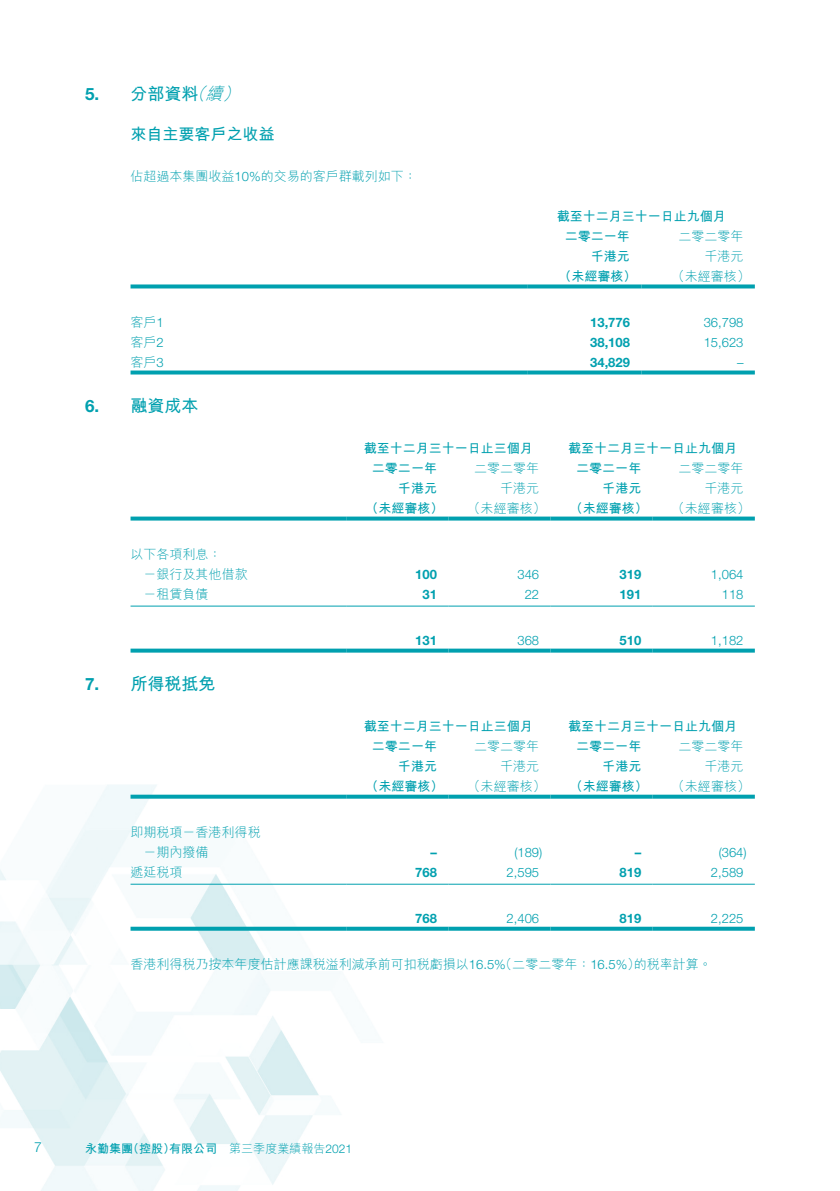
<style>
.page{position:relative;width:840px;height:1191px;background:#fff}
.page>*{position:absolute;margin:0;border:0;box-sizing:border-box;transform-origin:0 0}
.t1{font:700 17px "M Hei HK";color:#00a0af}
.t2{font:700 17px "Helvetica Neue LT Std";color:#00a0af}
.t3{font:italic 300 17px "M Hei HK";color:#00a0af}
.t4{font:700 16px "M Hei HK";color:#00a0af}
.t5{font:300 14px "Helvetica Neue LT Std";color:#00a0af}
.t6{font:300 13px "M Hei HK";color:#00a0af}
.t7{font:700 13px "M Hei HK";color:#00a0af}
.t8{font:300 13px "Helvetica Neue LT Std";color:#00a0af}
.t9{font:700 13px "Helvetica Neue LT Std";color:#00a0af}
.t10{font:300 12px "M Hei HK";color:#00a0af}
.t11{font:700 12px "M Hei HK";color:#00a0af}
.s1{font-weight:300;font-style:italic}
.s2{font-family:"Helvetica Neue LT Std"}
</style>
<div class="page">
<img style="left:0;top:284px;width:755px;height:907px">
<svg style="left:130px;top:284px;width:397px;height:4px;background:#1fabb8"></svg>
<svg style="left:527px;top:284px;width:114px;height:4px"></svg>
<svg style="left:641px;top:284px;width:113px;height:4px"></svg>
<svg style="left:130px;top:370px;width:397px;height:4px;background:#21acb9"></svg>
<svg style="left:527px;top:370px;width:114px;height:4px"></svg>
<svg style="left:641px;top:370px;width:113px;height:4px"></svg>
<svg style="left:130px;top:516px;width:216px;height:4px"></svg>
<svg style="left:346px;top:516px;width:102px;height:4px"></svg>
<svg style="left:448px;top:516px;width:102px;height:4px"></svg>
<svg style="left:550px;top:516px;width:102px;height:4px"></svg>
<svg style="left:652px;top:516px;width:102px;height:4px"></svg>
<hr style="left:130px;top:605px;width:216px;height:1px;background:#00a0af">
<hr style="left:346px;top:605px;width:102px;height:1px;background:#00a0af">
<hr style="left:448px;top:605px;width:102px;height:1px;background:#00a0af">
<hr style="left:550px;top:605px;width:102px;height:1px;background:#00a0af">
<hr style="left:652px;top:605px;width:102px;height:1px;background:#00a0af">
<svg style="left:130px;top:648px;width:216px;height:4px"></svg>
<svg style="left:346px;top:648px;width:102px;height:4px"></svg>
<svg style="left:448px;top:648px;width:102px;height:4px"></svg>
<svg style="left:550px;top:648px;width:102px;height:4px"></svg>
<svg style="left:652px;top:648px;width:102px;height:4px"></svg>
<svg style="left:130px;top:794px;width:216px;height:4px"></svg>
<svg style="left:346px;top:794px;width:102px;height:4px"></svg>
<svg style="left:448px;top:794px;width:102px;height:4px"></svg>
<svg style="left:550px;top:794px;width:102px;height:4px"></svg>
<svg style="left:652px;top:794px;width:102px;height:4px"></svg>
<hr style="left:130px;top:883px;width:216px;height:1px;background:#00a0af">
<hr style="left:346px;top:883px;width:102px;height:1px;background:#00a0af">
<hr style="left:448px;top:883px;width:102px;height:1px;background:#00a0af">
<hr style="left:550px;top:883px;width:102px;height:1px;background:#00a0af">
<hr style="left:652px;top:883px;width:102px;height:1px;background:#00a0af">
<svg style="left:130px;top:926px;width:216px;height:4px"></svg>
<svg style="left:346px;top:926px;width:102px;height:4px"></svg>
<svg style="left:448px;top:926px;width:102px;height:4px"></svg>
<svg style="left:550px;top:926px;width:102px;height:4px"></svg>
<svg style="left:652px;top:926px;width:102px;height:4px"></svg>
<h1 class="t2" style="left:85px;top:84px;width:16px">5.</h1>
<h1 class="t2" style="left:85px;top:396px;width:16px">6.</h1>
<h1 class="t2" style="left:85px;top:674px;width:16px">7.</h1>
<h1 class="t1" style="left:130px;top:82px;width:98px">分部資料<span class="s1">續</span></h1>
<h1 class="t3" style="left:188px;top:85px;width:23px">（</h1>
<h1 class="t3" style="left:222px;top:85px;width:23px">(</h1>
<p class="t4" style="left:130px;top:123px;width:145px">來自主要客戶之收益</p>
<p class="t6" style="left:130px;top:169px;width:288px">佔超過本集團收益<span class="s2">10%</span>的交易的客戶群載列如下：</p>
<p class="t7" style="left:556px;top:207px;width:170px">截至十二月三十一日止九個月</p>
<p class="t6" style="left:678px;top:229px;width:66px">二零二零年</p>
<p class="t7" style="left:564px;top:227px;width:66px">二零二一年</p>
<p class="t7" style="left:590px;top:246px;width:40px">千港元</p>
<p class="t6" style="left:704px;top:249px;width:40px">千港元</p>
<p class="t7" style="left:558px;top:266px;width:79px">（未經審核）</p>
<p class="t6" style="left:671px;top:269px;width:79px">（未經審核(</p>
<p class="t6" style="left:130px;top:315px;width:35px">客戶<span class="s2">1</span></p>
<p class="t9" style="left:590px;top:314px;width:41px">13,776</p>
<p class="t8" style="left:703px;top:314px;width:41px">36,798</p>
<p class="t6" style="left:130px;top:335px;width:35px">客戶<span class="s2">2</span></p>
<p class="t9" style="left:590px;top:334px;width:41px">38,108</p>
<p class="t8" style="left:703px;top:334px;width:41px">15,623</p>
<p class="t6" style="left:130px;top:355px;width:35px">客戶<span class="s2">3</span></p>
<h1 class="t1" style="left:130px;top:394px;width:69px">融資成本</h1>
<p class="t9" style="left:590px;top:354px;width:41px">34,829</p>
<p class="t8" style="left:736px;top:354px;width:8px">–</p>
<p class="t7" style="left:363px;top:439px;width:170px">截至十二月三十一日止三個月</p>
<p class="t7" style="left:567px;top:439px;width:170px">截至十二月三十一日止九個月</p>
<p class="t7" style="left:372px;top:459px;width:66px">二零二一年</p>
<p class="t6" style="left:474px;top:461px;width:66px">二零二零年</p>
<p class="t7" style="left:576px;top:459px;width:66px">二零二一年</p>
<p class="t6" style="left:678px;top:461px;width:66px">二零二零年</p>
<p class="t7" style="left:398px;top:478px;width:40px">千港元</p>
<p class="t6" style="left:500px;top:481px;width:40px">千港元</p>
<p class="t7" style="left:602px;top:478px;width:40px">千港元</p>
<p class="t6" style="left:704px;top:481px;width:40px">千港元</p>
<p class="t7" style="left:365px;top:498px;width:79px">（未經審核）</p>
<p class="t6" style="left:467px;top:501px;width:79px">（未經審核）</p>
<p class="t7" style="left:569px;top:498px;width:79px">（未經審核）</p>
<p class="t6" style="left:671px;top:501px;width:79px">（未經審核(</p>
<p class="t6" style="left:130px;top:547px;width:92px">以下各項利息：</p>
<p class="t6" style="left:143px;top:567px;width:105px">－銀行及其他借款</p>
<p class="t9" style="left:415px;top:566px;width:23px">100</p>
<p class="t8" style="left:517px;top:566px;width:23px">346</p>
<p class="t9" style="left:619px;top:566px;width:23px">319</p>
<p class="t8" style="left:710px;top:566px;width:34px">1,064</p>
<p class="t6" style="left:143px;top:587px;width:66px">－租賃負債</p>
<p class="t9" style="left:422px;top:586px;width:16px">31</p>
<p class="t8" style="left:524px;top:586px;width:16px">22</p>
<p class="t9" style="left:619px;top:586px;width:23px">191</p>
<p class="t8" style="left:721px;top:586px;width:23px">118</p>
<p class="t9" style="left:415px;top:632px;width:23px">131</p>
<p class="t8" style="left:517px;top:632px;width:23px">368</p>
<p class="t9" style="left:619px;top:632px;width:23px">510</p>
<p class="t8" style="left:710px;top:632px;width:34px">1,182</p>
<h1 class="t1" style="left:130px;top:672px;width:86px">所得稅抵免</h1>
<p class="t7" style="left:363px;top:717px;width:170px">截至十二月三十一日止三個月</p>
<p class="t7" style="left:567px;top:717px;width:170px">截至十二月三十一日止九個月</p>
<p class="t7" style="left:372px;top:737px;width:66px">二零二一年</p>
<p class="t6" style="left:474px;top:739px;width:66px">二零二零年</p>
<p class="t7" style="left:576px;top:737px;width:66px">二零二一年</p>
<p class="t6" style="left:678px;top:739px;width:66px">二零二零年</p>
<p class="t7" style="left:398px;top:756px;width:40px">千港元</p>
<p class="t6" style="left:500px;top:759px;width:40px">千港元</p>
<p class="t7" style="left:602px;top:756px;width:40px">千港元</p>
<p class="t6" style="left:704px;top:759px;width:40px">千港元</p>
<p class="t7" style="left:365px;top:776px;width:79px">（未經審核）</p>
<p class="t6" style="left:467px;top:779px;width:79px">（未經審核）</p>
<p class="t7" style="left:569px;top:776px;width:79px">（未經審核）</p>
<p class="t6" style="left:671px;top:779px;width:79px">（未經審核(</p>
<p class="t6" style="left:130px;top:825px;width:131px">即期稅項－香港利得稅</p>
<p class="t6" style="left:143px;top:845px;width:66px">－期內撥備</p>
<p class="t9" style="left:430px;top:844px;width:8px">–</p>
<p class="t8" style="left:514px;top:844px;width:29px">)189(</p>
<p class="t9" style="left:634px;top:844px;width:8px">–</p>
<p class="t8" style="left:718px;top:844px;width:29px">)364(</p>
<p class="t6" style="left:130px;top:865px;width:53px">遞延稅項</p>
<p class="t9" style="left:415px;top:864px;width:23px">768</p>
<p class="t8" style="left:506px;top:864px;width:34px">2,595</p>
<p class="t9" style="left:619px;top:864px;width:23px">819</p>
<p class="t8" style="left:710px;top:864px;width:34px">2,589</p>
<p class="t9" style="left:415px;top:910px;width:23px">768</p>
<p class="t8" style="left:506px;top:910px;width:34px">2,406</p>
<p class="t9" style="left:619px;top:910px;width:23px">819</p>
<p class="t8" style="left:710px;top:910px;width:34px">2,225</p>
<p class="t6" style="left:499px;top:957px;width:142px">（二零二零年：<span class="s2">16.5%</span>）</p>
<p class="t6" style="left:130px;top:957px;width:376px">香港利得稅乃按本年度估計應課稅溢利減承前可扣稅虧損以<span class="s2">16.5%</span></p>
<p class="t6" style="left:633px;top:957px;width:79px">的稅率計算。</p>
<p class="t5" style="left:34px;top:1139px;width:9px">7</p>
<p class="t11" style="left:85px;top:1140px;width:49px">永勤集團</p>
<p class="t11" style="left:127px;top:1140px;width:49px">（控股）</p>
<p class="t11" style="left:169px;top:1140px;width:49px">有限公司</p>
<p class="t10" style="left:229px;top:1142px;width:124px">第三季度業績報告<span class="s2">2021</span></p>
</div>
